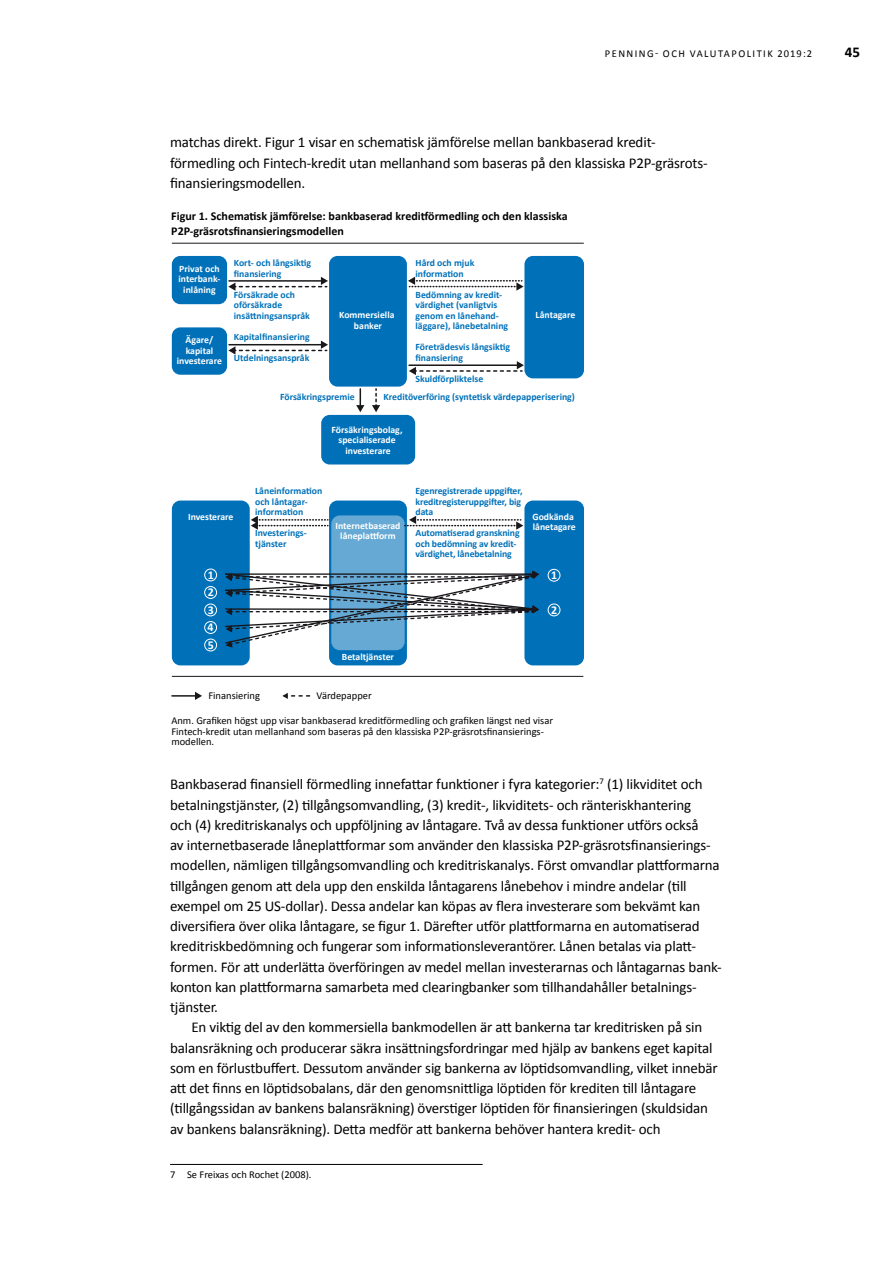
<style>
.page{position:relative;width:893px;height:1263px;background:#fff}
.page>*{position:absolute;margin:0;border:0;box-sizing:border-box;transform-origin:0 0}
.t1{font:15px/20.2px "Calibri";letter-spacing:-.01em;color:#000}
.t2{font:700 15px "Calibri";color:#000}
.t3{font:700 12px/14.4px "Calibri";color:#000}
.t4{font:700 12px/17.5px "Calibri";color:#fff;text-align:justify}
.t5{font:10.5px/10.5px "Calibri";color:#000}
.t6{font:10.5px "Calibri";letter-spacing:.14em;color:#000}
.t7{font:700 9.75px/10.5px "Calibri";color:#0071b9}
.t8{font:700 9.75px/10.5px "Calibri";color:#fff;text-align:center}
</style>
<div class="page">
<hr style="left:172px;top:243px;width:412px;height:1px;background:#1a171b">
<div style="left:329px;top:256px;width:78px;height:131px;background:#0071b9;border-radius:9px"></div>
<div style="left:329px;top:500px;width:78px;height:165px;background:#0071b9;border-radius:9px"></div>
<div style="left:331px;top:515px;width:74px;height:135px;background:#65a9d4;border-radius:9px"></div>
<div style="left:172px;top:500px;width:78px;height:165px;background:#0071b9;border-radius:9px"></div>
<div style="left:524px;top:500px;width:60px;height:165px;background:#0071b9;border-radius:9px"></div>
<div style="left:524px;top:256px;width:60px;height:122px;background:#0071b9;border-radius:9px"></div>
<div style="left:172px;top:327px;width:55px;height:48px;background:#0071b9;border-radius:9px"></div>
<div style="left:172px;top:256px;width:55px;height:48px;background:#0071b9;border-radius:9px"></div>
<div style="left:321px;top:415px;width:94px;height:49px;background:#0071b9;border-radius:9px"></div>
<hr style="left:172px;top:676px;width:411px;height:1px;background:#1a171b">
<svg style="left:225px;top:570px;width:314px;height:78px"></svg>
<svg style="left:409px;top:361px;width:115px;height:14px"></svg>
<svg style="left:405px;top:516px;width:118px;height:14px"></svg>
<svg style="left:408px;top:277px;width:116px;height:14px"></svg>
<svg style="left:251px;top:516px;width:78px;height:14px"></svg>
<svg style="left:228px;top:277px;width:100px;height:14px"></svg>
<svg style="left:228px;top:341px;width:100px;height:14px"></svg>
<svg style="left:356px;top:389px;width:8px;height:23px"></svg>
<svg style="left:372px;top:389px;width:8px;height:23px"></svg>
<div style="left:204px;top:639px;width:13px;height:12px;border:1px solid #fff;border-radius:50%"></div>
<div style="left:548px;top:604px;width:12px;height:12px;border:1px solid #fff;border-radius:50%"></div>
<div style="left:548px;top:569px;width:12px;height:13px;border:1px solid #fff;border-radius:50%"></div>
<div style="left:204px;top:621px;width:13px;height:13px;border:1px solid #fff;border-radius:50%"></div>
<div style="left:204px;top:604px;width:13px;height:12px;border:1px solid #fff;border-radius:50%"></div>
<div style="left:204px;top:586px;width:13px;height:13px;border:1px solid #fff;border-radius:50%"></div>
<div style="left:204px;top:569px;width:13px;height:12px;border:1px solid #fff;border-radius:50%"></div>
<hr style="left:172px;top:695px;width:24px;height:2px;background:#1a171b">
<svg style="left:195px;top:692px;width:7px;height:8px"></svg>
<svg style="left:282px;top:693px;width:28px;height:6px"></svg>
<hr style="left:170px;top:1164px;width:313px;height:1px;background:#000">
<p class="t6" style="left:605px;top:46px;width:209px">PENNING- OCH VALUTAPOLITIK 2019:2</p>
<p class="t2" style="left:845px;top:42px;width:17px">45</p>
<p class="t1" style="left:170px;top:132px;width:538px">matchas direkt. Figur 1 visar en schematisk jämförelse mellan bankbaserad kredit&shy;förmedling och Fintech-kredit utan mellanhand som baseras på den klassiska P2P-gräsrots&shy;finansieringsmodellen.</p>
<p class="t3" style="left:171px;top:209px;width:398px">Figur 1. Schematisk jämförelse: bankbaserad kreditförmedling och den klassiska<br>P2P-gräsrotsfinansieringsmodellen</p>
<p class="t8" style="left:179px;top:263px;width:43px">Privat och interbank&shy;inlåning</p>
<p class="t8" style="left:177px;top:335px;width:47px">Ägare/ kapital investerare</p>
<p class="t7" style="left:234px;top:258px;width:79px">Kort- och långsiktig finansiering</p>
<p class="t7" style="left:234px;top:289px;width:77px">Försäkrade och oförsäkrade insättningsanspråk</p>
<p class="t7" style="left:234px;top:326px;width:77px;line-height:21px">Kapitalfinansiering<br>Utdelningsanspråk</p>
<p class="t7" style="left:280px;top:392px;width:76px">Försäkringspremie</p>
<p class="t7" style="left:384px;top:392px;width:193px">Kreditöverföring (syntetisk värdepapperisering)</p>
<p class="t7" style="left:416px;top:258px;width:60px">Hård och mjuk information</p>
<p class="t7" style="left:416px;top:289px;width:94px">Bedömning av kredit&shy;värdighet (vanligtvis genom en lånehand&shy;läggare), lånebetalning</p>
<p class="t7" style="left:416px;top:342px;width:96px">Företrädesvis långsiktig finansiering</p>
<p class="t7" style="left:416px;top:373px;width:69px">Skuldförpliktelse</p>
<p class="t8" style="left:536px;top:310px;width:41px">Låntagare</p>
<p class="t8" style="left:339px;top:310px;width:57px">Kommersiella banker</p>
<p class="t8" style="left:332px;top:424px;width:72px">Försäkringsbolag, specialiserade investerare</p>
<p class="t7" style="left:255px;top:485px;width:69px">Låneinformation och låntagar&shy;information</p>
<p class="t7" style="left:255px;top:527px;width:53px">Investerings&shy;tjänster</p>
<p class="t7" style="left:416px;top:485px;width:109px">Egenregistrerade uppgifter, kreditregisteruppgifter, big data</p>
<p class="t7" style="left:416px;top:527px;width:106px">Automatiserad granskning och bedömning av kredit&shy;värdighet, lånebetalning</p>
<p class="t8" style="left:188px;top:511px;width:47px">Investerare</p>
<p class="t8" style="left:532px;top:511px;width:45px;text-align:left">Godkända lånetagare</p>
<p class="t8" style="left:335px;top:520px;width:66px">Internetbaserad låneplattform</p>
<p class="t4" style="left:208px;top:566px;width:8px">1<br>2<br>3<br>4<br>5</p>
<p class="t8" style="left:342px;top:651px;width:54px">Betaltjänster</p>
<p class="t5" style="left:208px;top:691px;width:53px">Finansiering</p>
<p class="t5" style="left:317px;top:691px;width:57px">Värdepapper</p>
<p class="t4" style="left:551px;top:566px;width:8px">1</p>
<p class="t4" style="left:551px;top:601px;width:8px">2</p>
<p class="t5" style="left:171px;top:716px;width:383px">Anm. Grafiken högst upp visar bankbaserad kreditförmedling och grafiken längst ned visar<br>Fintech-kredit utan mellanhand som baseras på den klassiska P2P-gräsrotsfinansierings&shy;modellen.</p>
<p class="t1" style="left:170px;top:774px;width:551px">Bankbaserad finansiell förmedling innefattar funktioner i fyra kategorier:<sup>7</sup> (1) likviditet och betalningstjänster, (2) tillgångsomvandling, (3) kredit-, likviditets- och ränteriskhantering<br>och (4) kreditriskanalys och uppföljning av låntagare. Två av dessa funktioner utförs också<br>av internetbaserade låneplattformar som använder den klassiska P2P-gräsrotsfinansierings&shy;modellen, nämligen tillgångsomvandling och kreditriskanalys. Först omvandlar plattformarna tillgången genom att dela upp den enskilda låntagarens lånebehov i mindre andelar (till exempel om 25 US-dollar). Dessa andelar kan köpas av flera investerare som bekvämt kan diversifiera över olika låntagare, se figur 1. Därefter utför plattformarna en automatiserad kreditriskbedömning och fungerar som informationsleverantörer. Lånen betalas via platt&shy;formen. För att underlätta överföringen av medel mellan investerarnas och låntagarnas bank-- konton kan plattformarna samarbeta med clearingbanker som tillhandahåller betalnings&shy;tjänster.</p>
<p class="t1" style="left:170px;top:1017px;width:549px;text-indent:21px">En viktig del av den kommersiella bankmodellen är att bankerna tar kreditrisken på sin balansräkning och producerar säkra insättningsfordringar med hjälp av bankens eget kapital som en förlustbuffert. Dessutom använder sig bankerna av löptidsomvandling, vilket innebär att det finns en löptidsobalans, där den genomsnittliga löptiden för krediten till låntagare (tillgångssidan av bankens balansräkning) överstiger löptiden för finansieringen (skuldsidan av bankens balansräkning). Detta medför att bankerna behöver hantera kredit- och</p>
<p class="t5" style="left:170px;top:1169px;width:143px">7 Se Freixas och Rochet (2008).</p>
</div>
